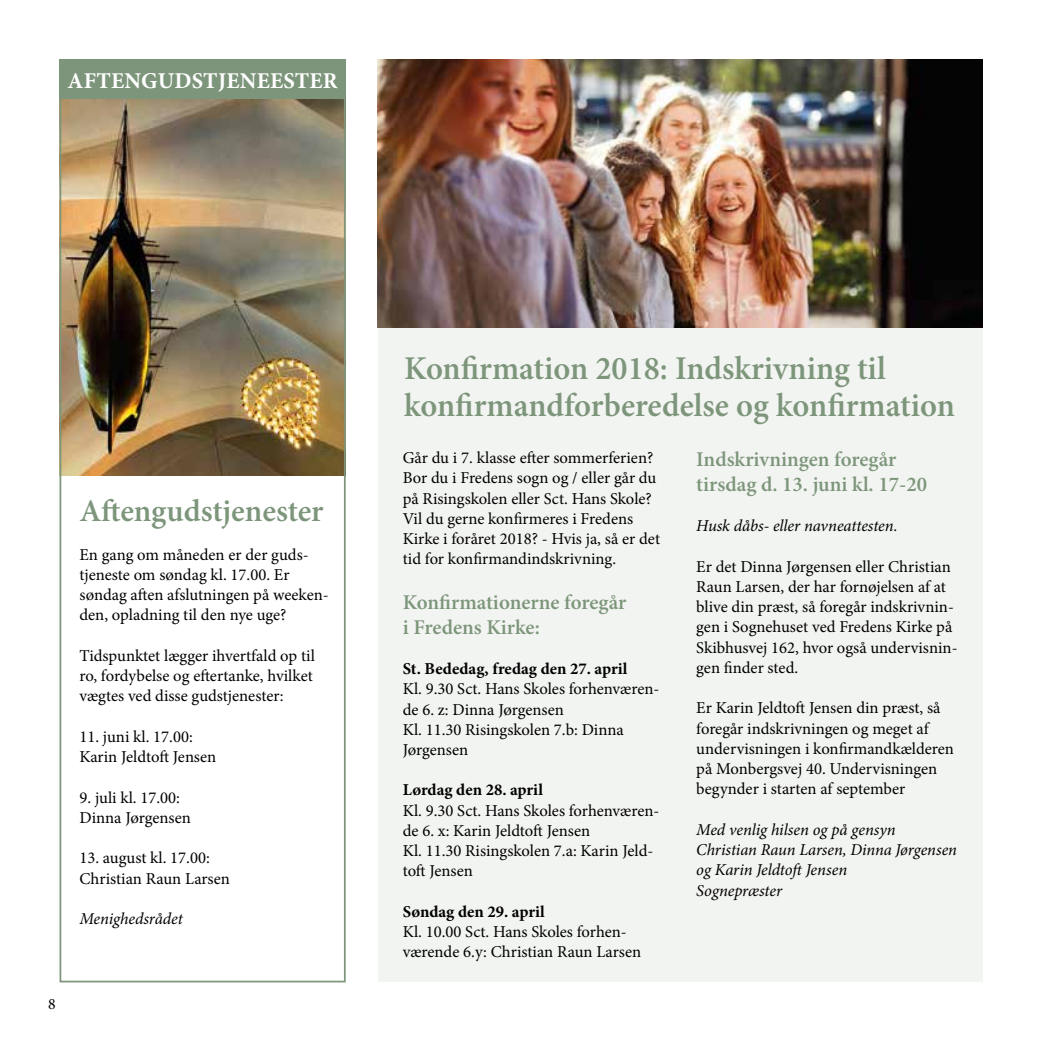
<style>
.page{position:relative;width:1042px;height:1042px;background:#fff}
.page>*{position:absolute;margin:0;border:0;box-sizing:border-box;transform-origin:0 0}
.t1{font:600 33.25px/36.8px "Minion Pro";color:#7d967b}
.t2{font:600 31.5px "Minion Pro";letter-spacing:-.005em;color:#7d967b}
.t3{font:700 22.57px "Minion Pro";letter-spacing:.01em;color:#fff}
.t4{font:600 21px/24.5px "Minion Pro";color:#7d967b}
.t5{font:16.62px/20.3px "Minion Pro";color:#000}
.t6{font:italic 16.62px/20.3px "Minion Pro";letter-spacing:-.005em;color:#000}
.t7{font:700 16.62px "Minion Pro";color:#000}
.t8{font:15.75px "Minion Pro";color:#000}
</style>
<div class="page">
<div style="left:378px;top:60px;width:604px;height:922px;background:#f2f4f1"></div>
<img style="left:378px;top:60px;width:604px;height:267px">
<img style="left:63px;top:99px;width:280px;height:376px">
<div style="left:60px;top:60px;width:286px;height:39px;background:#7d967b"></div>
<div style="left:60px;top:60px;width:286px;height:922px;border:2px solid #7d967b"></div>
<h3 class="t3" style="left:68px;top:64px;width:272px">AFTENGUDSTJENEESTER</h3>
<h2 class="t2" style="left:79px;top:492px;width:246px">Aftengudstjenester</h2>
<p class="t5" style="left:79px;top:544px;width:251px">En gang om måneden er der guds&shy;tjeneste om søndag kl. 17.00. Er søndag aften afslutningen på weeken&shy;den, opladning til den nye uge?</p>
<p class="t5" style="left:79px;top:645px;width:237px">Tidspunktet lægger ihvertfald op til ro, fordybelse og eftertanke, hvilket vægtes ved disse gudstjenester:</p>
<p class="t5" style="left:79px;top:726px;width:138px">11. juni kl. 17.00:<br>Karin Jeldtoft Jensen</p>
<p class="t5" style="left:79px;top:787px;width:113px">9. juli kl. 17.00:<br>Dinna Jørgensen</p>
<p class="t5" style="left:79px;top:848px;width:152px">13. august kl. 17.00:<br>Christian Raun Larsen</p>
<p class="t6" style="left:79px;top:908px;width:105px">Menighedsrådet</p>
<p class="t8" style="left:48px;top:993px;width:9px">8</p>
<h1 class="t1" style="left:404px;top:352px;width:552px">Konfirmation 2018: Indskrivning til konfirmandforberedelse og konfirmation</h1>
<p class="t5" style="left:403px;top:448px;width:259px">Går du i 7. klasse efter sommerferien?<br>Bor du i Fredens sogn og / eller går du på Risingskolen eller Sct. Hans Skole?<br>Vil du gerne konfirmeres i Fredens Kirke i foråret 2018? - Hvis ja, så er det tid for konfirmandindskrivning.</p>
<p class="t4" style="left:403px;top:591px;width:225px">Konfirmationerne foregår i Fredens Kirke:</p>
<p class="t7" style="left:403px;top:657px;width:226px">St. Bededag, fredag den 27. april</p>
<p class="t5" style="left:403px;top:679px;width:258px">Kl. 9.30 Sct. Hans Skoles forhenværen&shy;de 6. z: Dinna Jørgensen<br>Kl. 11.30 Risingskolen 7.b: Dinna<br>Jørgensen</p>
<p class="t7" style="left:403px;top:778px;width:142px">Lørdag den 28. april</p>
<p class="t5" style="left:403px;top:800px;width:258px">Kl. 9.30 Sct. Hans Skoles forhenværen&shy;de 6. x: Karin Jeldtoft Jensen<br>Kl. 11.30 Risingskolen 7.a: Karin Jeld&shy;toft Jensen</p>
<p class="t7" style="left:403px;top:900px;width:144px">Søndag den 29. april</p>
<p class="t5" style="left:403px;top:922px;width:240px">Kl. 10.00 Sct. Hans Skoles forhen&shy;værende 6.y: Christian Raun Larsen</p>
<p class="t4" style="left:696px;top:448px;width:232px">Indskrivningen foregår tirsdag d. 13. juni kl. 17-20</p>
<p class="t6" style="left:696px;top:516px;width:203px">Husk dåbs- eller navneattesten.</p>
<p class="t5" style="left:696px;top:556px;width:263px">Er det Dinna Jørgensen eller Christian Raun Larsen, der har fornøjelsen af at blive din præst, så foregår indskrivnin&shy;gen i Sognehuset ved Fredens Kirke på Skibhusvej 162, hvor også undervisnin&shy;gen finder sted.</p>
<p class="t5" style="left:696px;top:698px;width:259px">Er Karin Jeldtoft Jensen din præst, så foregår indskrivningen og meget af undervisningen i konfirmandkælderen på Monbergsvej 40. Undervisningen begynder i starten af september</p>
<p class="t6" style="left:696px;top:819px;width:262px">Med venlig hilsen og på gensyn<br>Christian Raun Larsen, Dinna Jørgensen og Karin Jeldtoft Jensen<br>Sognepræster</p>
</div>
